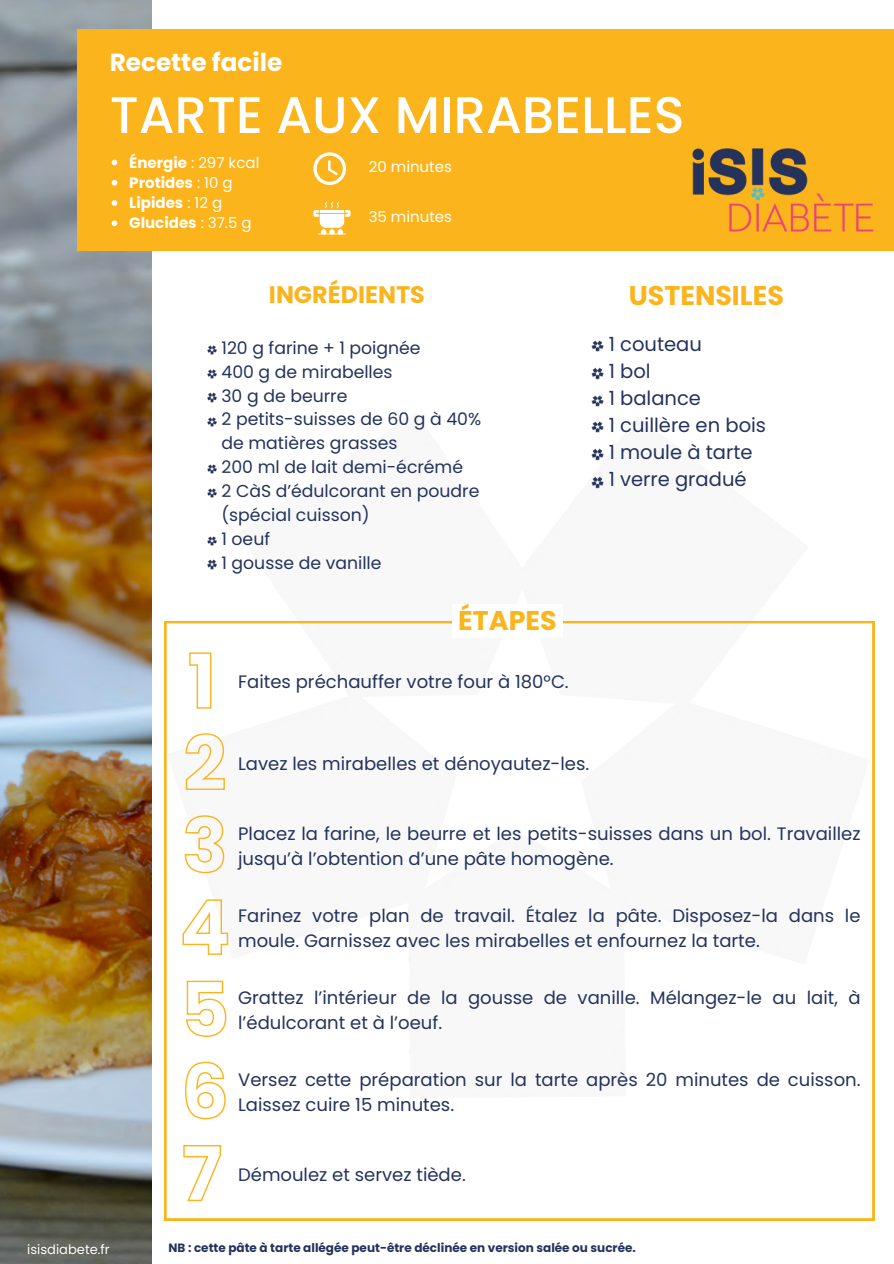
<style>
.page{position:relative;width:894px;height:1264px;background:#fff}
.page>*{position:absolute;margin:0;border:0;box-sizing:border-box;transform-origin:0 0}
.t1{font:500 51.3px "Poppins";color:#fff}
.t2{font:700 27px "Poppins";color:#fbb41c}
.t3{font:700 24.75px "Poppins";color:#fff}
.t4{font:700 23.85px "Poppins";color:#fbb41c}
.t5{font:19.5px "Poppins";color:#24335d}
.t6{font:18px/24.8px "Poppins";color:#24335d}
.t7{font:17.25px/23.9px "Poppins";color:#24335d}
.t8{font:700 15px "Poppins";color:#fff}
.t9{font:15px "Poppins";color:#fff}
.t10{font:13.05px "Poppins";color:#fff}
.t11{font:700 12px "Poppins";color:#24335d}
.s1{font-weight:700}
.s2{font-weight:400}
</style>
<div class="page">
<img style="left:0;top:0;width:151px;height:1263px">
<div style="left:77px;top:29px;width:816px;height:222px;background:#fbb41c"></div>
<svg style="left:164px;top:621px;width:710px;height:599px"></svg>
<div style="left:452px;top:604px;width:110px;height:33px;background:#fff"></div>
<img style="left:692px;top:148px;width:181px;height:84px">
<svg style="left:313px;top:152px;width:33px;height:33px"></svg>
<svg style="left:313px;top:202px;width:37px;height:32px"></svg>
<svg style="left:188px;top:651px;width:24px;height:58px"></svg>
<svg style="left:166px;top:732px;width:59px;height:62px"></svg>
<svg style="left:184px;top:814px;width:41px;height:60px"></svg>
<svg style="left:112px;top:160px;width:5px;height:5px"></svg>
<svg style="left:112px;top:180px;width:5px;height:5px"></svg>
<svg style="left:112px;top:200px;width:5px;height:6px"></svg>
<svg style="left:112px;top:220px;width:5px;height:6px"></svg>
<img style="left:591px;top:340px;width:13px;height:12px">
<img style="left:591px;top:367px;width:13px;height:13px">
<img style="left:591px;top:421px;width:13px;height:12px">
<img style="left:591px;top:448px;width:13px;height:13px">
<img style="left:591px;top:395px;width:13px;height:12px">
<img style="left:591px;top:476px;width:13px;height:13px">
<svg style="left:207px;top:392px;width:10px;height:11px"></svg>
<svg style="left:207px;top:417px;width:10px;height:10px"></svg>
<svg style="left:207px;top:464px;width:10px;height:10px"></svg>
<svg style="left:207px;top:345px;width:10px;height:10px"></svg>
<svg style="left:207px;top:369px;width:10px;height:10px"></svg>
<svg style="left:207px;top:488px;width:10px;height:10px"></svg>
<svg style="left:207px;top:536px;width:10px;height:10px"></svg>
<svg style="left:207px;top:559px;width:10px;height:11px"></svg>
<svg style="left:182px;top:898px;width:47px;height:57px"></svg>
<svg style="left:185px;top:979px;width:42px;height:58px"></svg>
<svg style="left:184px;top:1060px;width:42px;height:60px"></svg>
<svg style="left:182px;top:1144px;width:40px;height:57px"></svg>
<p class="t3" style="left:110px;top:45px;width:174px">Recette facile</p>
<p class="t1" style="left:110px;top:79px;width:576px">TARTE AUX MIRABELLES</p>
<p class="t9" style="left:129px;top:152px;width:131px"><span class="s1">Énergie</span> : 297 kcal</p>
<p class="t8" style="left:129px;top:172px;width:105px">Protides <span class="s2">: 10 g</span></p>
<p class="t8" style="left:129px;top:192px;width:94px">Lipides <span class="s2">: 12 g</span></p>
<p class="t8" style="left:129px;top:213px;width:124px">Glucides <span class="s2">: 37.5 g</span></p>
<p class="t9" style="left:368px;top:157px;width:85px">20 minutes</p>
<p class="t9" style="left:368px;top:207px;width:85px">35 minutes</p>
<p class="t4" style="left:269px;top:277px;width:157px">INGRÉDIENTS</p>
<p class="t7" style="left:221px;top:336px;width:201px">120 g farine + 1 poignée</p>
<p class="t7" style="left:221px;top:359px;width:173px">400 g de mirabelles</p>
<p class="t7" style="left:221px;top:383px;width:127px">30 g de beurre</p>
<p class="t7" style="left:221px;top:407px;width:261px">2 petits-suisses de 60 g à 40% de matières grasses</p>
<p class="t7" style="left:221px;top:455px;width:243px">200 ml de lait demi-écrémé</p>
<p class="t7" style="left:221px;top:479px;width:259px">2 CàS d’édulcorant en poudre (spécial cuisson)</p>
<p class="t7" style="left:221px;top:527px;width:50px">1 oeuf</p>
<p class="t7" style="left:221px;top:551px;width:161px">1 gousse de vanille</p>
<p class="t2" style="left:458px;top:602px;width:100px">ÉTAPES</p>
<p class="t6" style="left:238px;top:669px;width:332px">Faites préchauffer votre four à 180°C.</p>
<p class="t2" style="left:628px;top:277px;width:157px">USTENSILES</p>
<p class="t5" style="left:608px;top:330px;width:95px">1 couteau</p>
<p class="t5" style="left:608px;top:357px;width:43px">1 bol</p>
<p class="t5" style="left:608px;top:384px;width:94px">1 balance</p>
<p class="t5" style="left:608px;top:411px;width:159px">1 cuillère en bois</p>
<p class="t5" style="left:608px;top:438px;width:145px">1 moule à tarte</p>
<p class="t5" style="left:608px;top:465px;width:139px">1 verre gradué</p>
<p class="t6" style="left:238px;top:751px;width:352px">Lavez les mirabelles et dénoyautez-les.</p>
<p class="t6" style="left:238px;top:821px;width:623px">Placez la farine, le beurre et les petits-suisses dans un bol. Travaillez jusqu’à l’obtention d’une pâte homogène.</p>
<p class="t6" style="left:238px;top:903px;width:623px">Farinez votre plan de travail. Étalez la pâte. Disposez-la dans le moule. Garnissez avec les mirabelles et enfournez la tarte.</p>
<p class="t6" style="left:238px;top:985px;width:623px">Grattez l’intérieur de la gousse de vanille. Mélangez-le au lait, à l’édulcorant et à l’oeuf.</p>
<p class="t6" style="left:238px;top:1067px;width:623px">Versez cette préparation sur la tarte après 20 minutes de cuisson.<br>Laissez cuire 15 minutes.</p>
<p class="t10" style="left:27px;top:1240px;width:84px">isisdiabete.fr</p>
<p class="t6" style="left:238px;top:1161px;width:229px">Démoulez et servez tiède.</p>
<p class="t11" style="left:168px;top:1239px;width:469px">NB : cette pâte à tarte allégée peut-être déclinée en version salée ou sucrée.</p>
</div>
